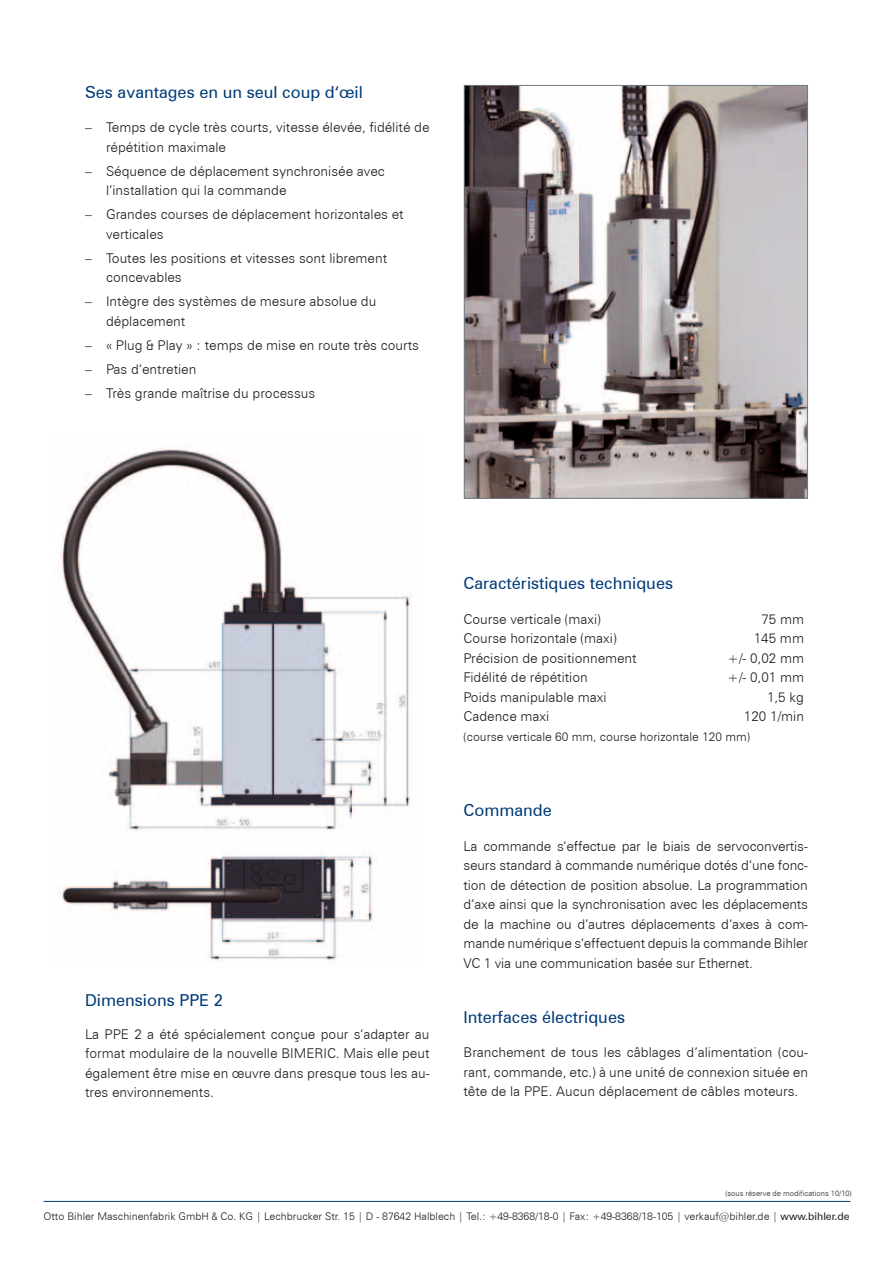
<style>
.page{position:relative;width:893px;height:1263px;background:#fff}
.page>*{position:absolute;margin:0;border:0;box-sizing:border-box;transform-origin:0 0}
.t1{font:16.5px "Zurich BT";color:#003a77}
.t2{font:300 13.5px/19.5px "Zurich BT";color:#1b1c20}
.t3{font:300 12px "Zurich BT";color:#1b1c20}
.t4{font:300 10.5px "Zurich BT";color:#1b1c20}
.t5{font:300 7.5px "Zurich BT";color:#1b1c20}
.s1{font-family:"Helvetica Neue";font-stretch:condensed}
.s2{font-weight:400}
</style>
<div class="page">
<img style="left:58px;top:448px;width:353px;height:513px">
<hr style="left:44px;top:1201px;width:806px;height:1px;background:#003a77">
<img style="left:466px;top:87px;width:340px;height:410px">
<div style="left:464px;top:85px;width:344px;height:414px;border:1px solid #717a83"></div>
<p class="t1" style="left:85px;top:82px;width:279px">Ses avantages en un seul coup d‘œil</p>
<p class="t2" style="left:106px;top:117px;width:325px;text-indent:-21px">– Temps de cycle très courts, vitesse élevée, fidélité de répétition maximale</p>
<p class="t2" style="left:106px;top:161px;width:280px;text-indent:-21px">– Séquence de déplacement synchronisée avec l‘installation qui la commande</p>
<p class="t2" style="left:106px;top:204px;width:299px;text-indent:-21px">– Grandes courses de déplacement horizontales et verticales</p>
<p class="t2" style="left:106px;top:248px;width:283px;text-indent:-21px">– Toutes les positions et vitesses sont librement concevables</p>
<p class="t2" style="left:106px;top:291px;width:272px;text-indent:-21px">– Intègre des systèmes de mesure absolue du déplacement</p>
<p class="t2" style="left:85px;top:335px;width:336px">– « Plug &amp; Play » : temps de mise en route très courts</p>
<p class="t2" style="left:85px;top:359px;width:113px">– Pas d‘entretien</p>
<p class="t2" style="left:85px;top:383px;width:232px">– Très grande maîtrise du processus</p>
<p class="t1" style="left:85px;top:990px;width:139px">Dimensions PPE 2</p>
<p class="t2" style="left:85px;top:1024px;width:346px;text-align:justify">La PPE 2 a été spécialement conçue pour s‘adapter au format modulaire de la nouvelle BIMERIC. Mais elle peut également être mise en œuvre dans presque tous les au&shy;tres environnements.</p>
<p class="t1" style="left:463px;top:573px;width:211px">Caractéristiques techniques</p>
<p class="t2" style="left:463px;top:609px;width:139px">Course verticale (maxi)</p>
<p class="t2" style="left:761px;top:609px;width:44px">75 mm</p>
<p class="t2" style="left:463px;top:629px;width:155px">Course horizontale (maxi)</p>
<p class="t2" style="left:754px;top:629px;width:52px">145 mm</p>
<p class="t2" style="left:463px;top:648px;width:175px">Précision de positionnement</p>
<p class="t2" style="left:728px;top:648px;width:78px">+/- 0,02 mm</p>
<p class="t2" style="left:463px;top:668px;width:126px">Fidélité de répétition</p>
<p class="t2" style="left:728px;top:668px;width:78px">+/- 0,01 mm</p>
<p class="t2" style="left:463px;top:687px;width:145px">Poids manipulable maxi</p>
<p class="t2" style="left:767px;top:687px;width:38px">1,5 kg</p>
<p class="t2" style="left:463px;top:707px;width:87px">Cadence maxi</p>
<p class="t2" style="left:744px;top:707px;width:62px">120 1/min</p>
<p class="t3" style="left:463px;top:729px;width:288px">(course verticale 60 mm, course horizontale 120 mm)</p>
<p class="t1" style="left:463px;top:800px;width:90px">Commande</p>
<p class="t2" style="left:463px;top:836px;width:346px;text-align:justify">La commande s‘effectue par le biais de servoconvertis&shy;seurs standard à commande numérique dotés d‘une fonc&shy;tion de détection de position absolue. La programmation d‘axe ainsi que la synchronisation avec les déplacements de la machine ou d‘autres déplacements d‘axes à com&shy;mande numérique s‘effectuent depuis la commande Bihler VC 1 via une communication basée sur Ethernet.</p>
<p class="t1" style="left:463px;top:1007px;width:163px">I nterfaces électriques</p>
<p class="t2" style="left:463px;top:1043px;width:346px;text-align:justify">Branchement de tous les câblages d‘alimentation (cou&shy;rant, commande, etc.) à une unité de connexion située en tête de la PPE. Aucun déplacement de câbles moteurs.</p>
<p class="t5" style="left:725px;top:1189px;width:128px">(sous réserve de modifications 10/10)</p>
<p class="t4" style="left:43px;top:1209px;width:808px">Otto Bihler Maschinenfabrik GmbH <span class="s1">&amp;</span> Co. KG | Lechbrucker Str. 15 | D - 87642 Halblech | Tel.: +49-8368/18-0 | Fax: +49-8368/18-105 | verkauf@bihler.de | <span class="s2">www.bihler.de</span></p>
</div>
